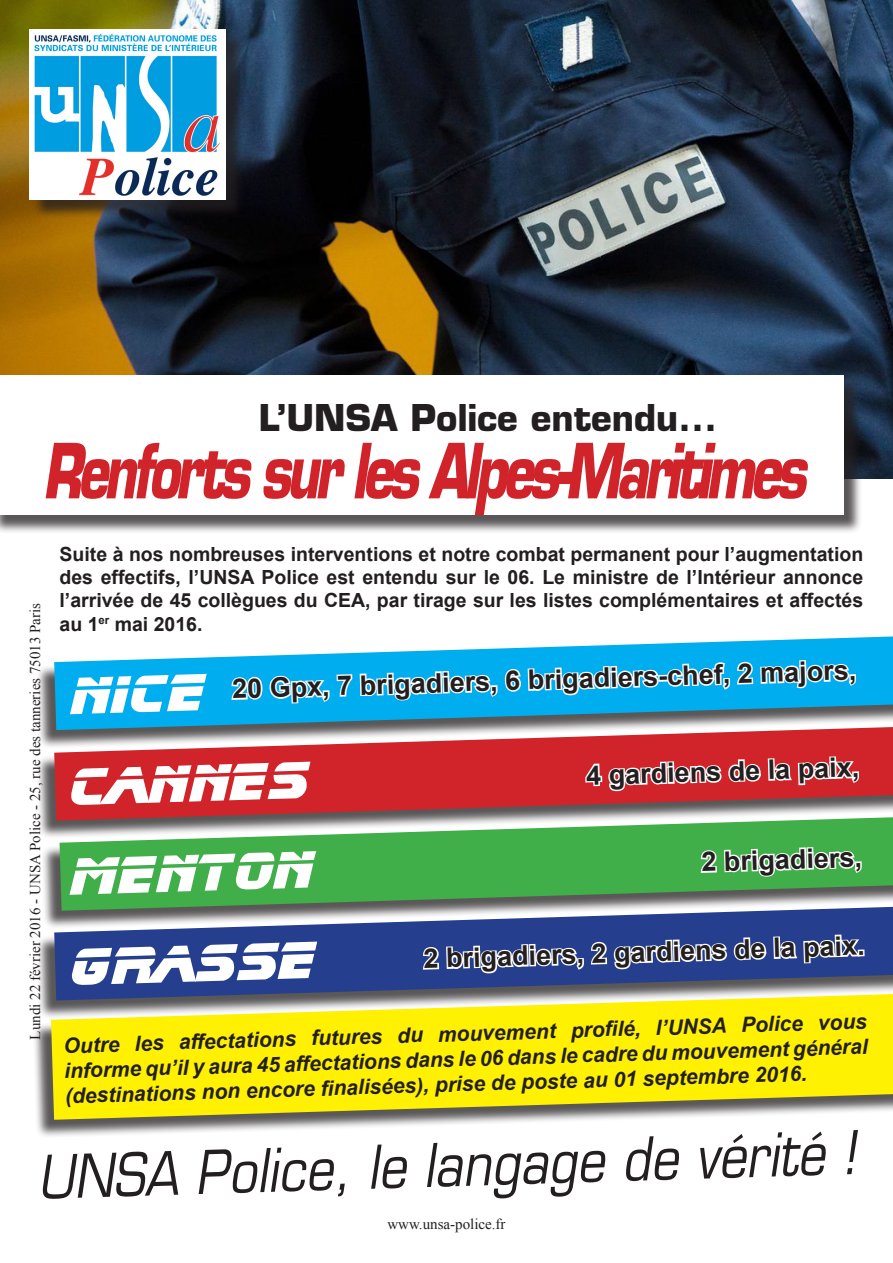
<style>
.page{position:relative;width:893px;height:1263px;background:#fff}
.page>*{position:absolute;margin:0;border:0;box-sizing:border-box;transform-origin:0 0}
.t1{font:italic 700 73.95px "Eurostile LT Std";letter-spacing:-.08em;color:#d1232a;scale:.71 1}
.t2{font:italic 58.5px "Eurostile LT Std";color:#231f20;scale:.85 1}
.t3{font:52.5px "Blade Runner Movie Font";color:#fff}
.t4{font:700 36px "Eurostile LT Std";color:#231f20}
.t5{font:700 27px "Arial";color:#231f20}
.t6{font:italic 700 21px "Arial";color:#231f20}
.t7{font:700 19.5px/23.4px "Arial";color:#231f20;text-align:justify}
.t8{font:15px "Times New Roman";color:#231f20}
</style>
<div class="page">
<img style="left:0;top:0;width:893px;height:478px">
<div style="left:54px;top:929px;width:839px;height:65px;background:#253f8e"></div>
<div style="left:41px;top:818px;width:852px;height:111px;background:#231f20;opacity:.75"></div>
<svg style="left:60px;top:839px;width:833px;height:72px;fill:#40ae49"></svg>
<div style="left:36px;top:729px;width:857px;height:110px;background:#231f20;opacity:.75"></div>
<svg style="left:54px;top:749px;width:839px;height:72px;fill:#d1232a"></svg>
<div style="left:36px;top:639px;width:857px;height:110px;background:#231f20;opacity:.75"></div>
<svg style="left:54px;top:636px;width:839px;height:94px;fill:#00aeef"></svg>
<div style="left:0;top:377px;width:862px;height:156px;background:#231f20;opacity:.75"></div>
<div style="left:0;top:375px;width:843px;height:140px;background:#fff"></div>
<div style="left:32px;top:32px;width:212px;height:186px;background:#231f20;opacity:.75"></div>
<img style="left:30px;top:30px;width:196px;height:170px">
<div style="left:32px;top:994px;width:861px;height:144px;background:#231f20;opacity:.75"></div>
<svg style="left:51px;top:994px;width:842px;height:126px;fill:#fff101"></svg>
<svg style="left:230px;top:386px;width:634px;height:752px"></svg>
<div style="left:858px;top:949px;width:6px;height:7px;border:3px solid #fff"></div>
<p class="t4" style="left:259px;top:395px;width:460px">L’UNSA Police entendu...</p>
<p class="t1" style="left:43px;top:425px;width:1077px">Renforts sur les Alpes-Maritimes</p>
<p class="t8" style="left:25px;top:1039px;width:438px;rotate:-90deg">Lundi 22 février 2016 - UNSA Police - 25, rue des tanneries 75013 Paris</p>
<p class="t7" style="left:60px;top:543px;width:805px">Suite à nos nombreuses interventions et notre combat permanent pour l’augmentation des effectifs, l’UNSA Police est entendu sur le 06. Le ministre de l’Intérieur annonce l’arrivée de 45 collègues du CEA, par tirage sur les listes complémentaires et affectés au 1<sup>er</sup> mai 2016.</p>
<p class="t5" style="left:232px;top:672px;width:626px;rotate:-2deg">20 Gpx, 7 brigadiers, 6 brigadiers-chef, 2 majors,</p>
<p class="t3" style="left:68px;top:669px;width:137px;rotate:-2deg">Nice</p>
<p class="t3" style="left:68px;top:760px;width:241px;rotate:-2deg">cannes</p>
<p class="t3" style="left:68px;top:850px;width:245px;rotate:-2deg">menton</p>
<p class="t3" style="left:68px;top:940px;width:248px;rotate:-2deg">grasse</p>
<p class="t5" style="left:586px;top:758px;width:275px;rotate:-2deg">4 gardiens de la paix,</p>
<p class="t5" style="left:701px;top:844px;width:162px;rotate:-2deg">2 brigadiers,</p>
<p class="t5" style="left:423px;top:942px;width:443px;rotate:-2deg">2 brigadiers, 2 gardiens de la paix.</p>
<p class="t6" style="left:63px;top:1033px;width:805px;rotate:-2deg">Outre les affectations futures du mouvement profi lé, l’UNSA Police vous</p>
<p class="t6" style="left:64px;top:1058px;width:805px;rotate:-2deg">informe qu’il y aura 45 affectations dans le 06 dans le cadre du mouvement général</p>
<p class="t6" style="left:65px;top:1083px;width:744px;rotate:-2deg">(destinations non encore fi nalisées), prise de poste au 01 septembre 2016.</p>
<p class="t2" style="left:36px;top:1144px;width:964px;rotate:-2deg">UNSA Police, le langage de vérité !</p>
<p class="t8" style="left:387px;top:1213px;width:120px">www.unsa-police.fr</p>
</div>
